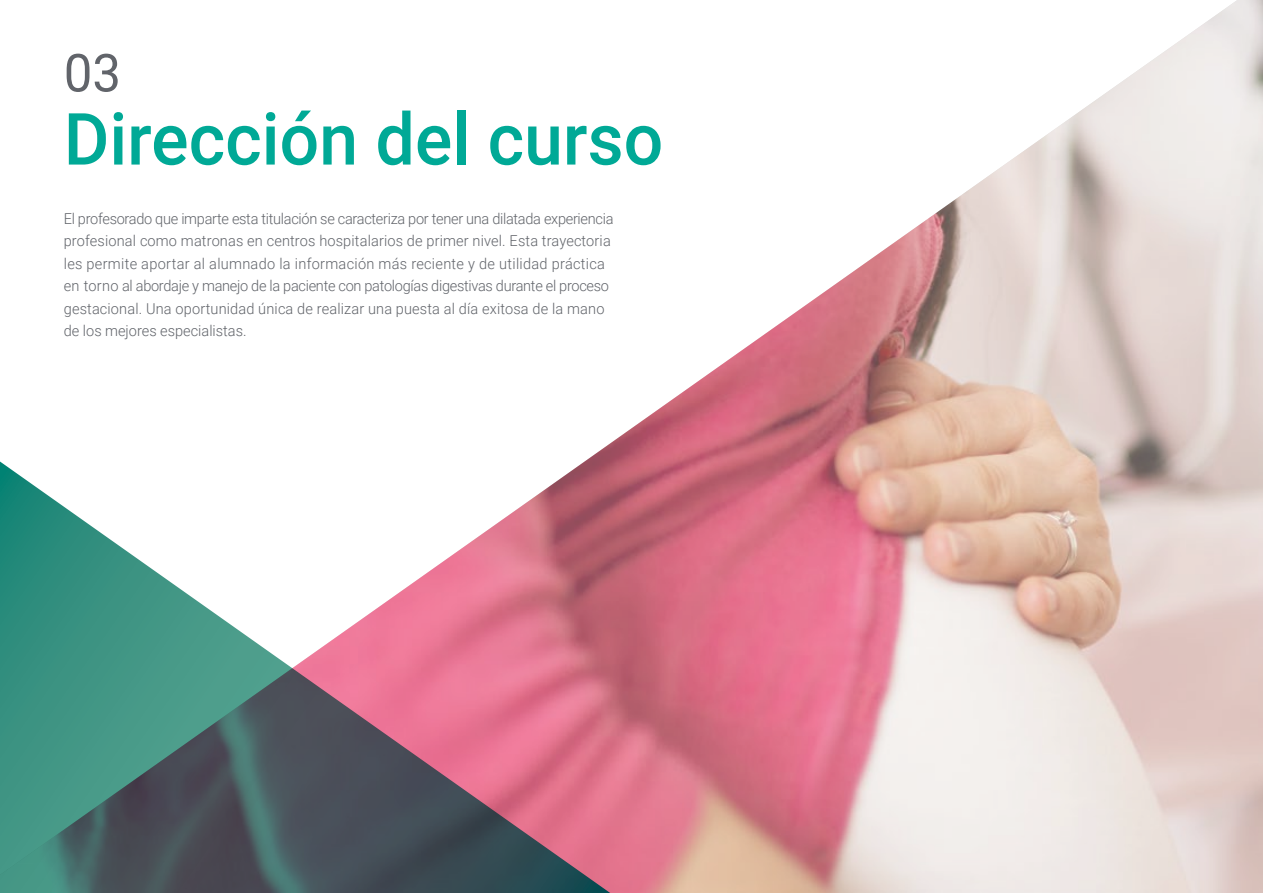
<style>
.page{position:relative;width:1263px;height:893px;background:#fff}
.page>*{position:absolute;margin:0;border:0;box-sizing:border-box;transform-origin:0 0}
.t1{font:500 72px "Roboto";color:#00a996}
.t2{font:52.5px "Roboto";color:#61646a}
.t3{font:300 15px/22.5px "Roboto";letter-spacing:.01em;color:#61646a}
</style>
<div class="page">
<img style="left:606px;top:0;width:657px;height:893px">
<svg style="left:0;top:446px;width:640px;height:447px"></svg>
<h2 class="t2" style="left:64px;top:36px;width:59px">03</h2>
<h1 class="t1" style="left:64px;top:89px;width:601px">Dirección del curso</h1>
<p class="t3" style="left:64px;top:207px;width:551px">El profesorado que imparte esta titulación se caracteriza por tener una dilatada experiencia profesional como matronas en centros hospitalarios de primer nivel. Esta trayectoria les permite aportar al alumnado la información más reciente y de utilidad práctica en torno al abordaje y manejo de la paciente con patologías digestivas durante el proceso gestacional. Una oportunidad única de realizar una puesta al día exitosa de la mano de los mejores especialistas.</p>
</div>
